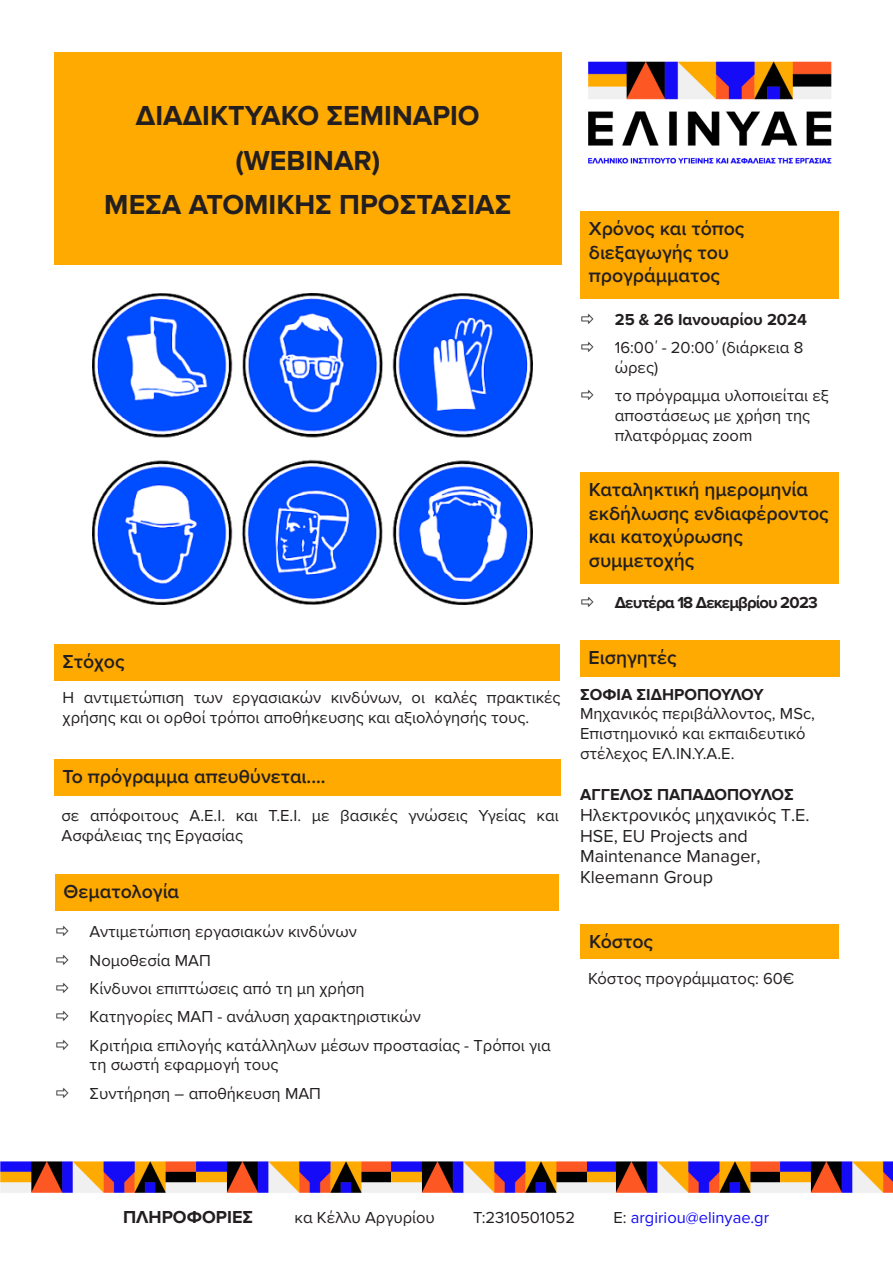
<style>
.page{position:relative;width:893px;height:1263px;background:#fff}
.page>*{position:absolute;margin:0;border:0;box-sizing:border-box;transform-origin:0 0}
.t1{font:700 28.5px "Proxima Nova";color:#231f20}
.t2{font:600 19.5px/23.4px "Proxima Nova";color:#231f20}
.t3{font:18px/20.7px "Proxima Nova";color:#231f20}
.t4{font:700 18px "Proxima Nova";color:#231f20}
.t5{font:16.5px/19.8px "Proxima Nova";color:#231f20}
.t6{font:700 16.5px "Proxima Nova";color:#231f20}
.t7{font:700 16.5px "Proxima Nova";letter-spacing:-.05em;color:#231f20}
.t8{font:16.5px "Proxima Nova";color:#150bf7}
.s1{color:#231f20}
</style>
<div class="page">
<div style="left:54px;top:52px;width:508px;height:213px;background:#fa0"></div>
<div style="left:580px;top:212px;width:259px;height:87px;background:#fa0"></div>
<div style="left:55px;top:874px;width:504px;height:36px;background:#fa0"></div>
<img style="left:0;top:1161px;width:893px;height:32px">
<div style="left:54px;top:644px;width:505px;height:37px;background:#fa0"></div>
<div style="left:54px;top:759px;width:506px;height:36px;background:#fa0"></div>
<div style="left:581px;top:924px;width:258px;height:35px;background:#fa0"></div>
<div style="left:580px;top:640px;width:259px;height:36px;background:#fa0"></div>
<div style="left:580px;top:472px;width:259px;height:112px;background:#fa0"></div>
<img style="left:93px;top:294px;width:439px;height:311px">
<img style="left:588px;top:61px;width:244px;height:103px">
<p class="t1" style="left:136px;top:99px;width:345px">ΔΙΑΔΙΚΤΥΑΚΟ ΣΕΜΙΝΑΡΙΟ</p>
<p class="t1" style="left:235px;top:144px;width:147px">(WEBINAR)</p>
<p class="t1" style="left:104px;top:188px;width:409px">ΜΕΣΑ ΑΤΟΜΙΚΗΣ ΠΡΟΣΤΑΣΙΑΣ</p>
<p class="t2" style="left:63px;top:650px;width:64px">Στόχος</p>
<p class="t5" style="left:63px;top:688px;width:499px">H αντιμετώπιση των εργασιακών κινδύνων, οι καλές πρακτικές χρήσης και οι ορθοί τρόποι αποθήκευσης και αξιολόγησής τους.</p>
<p class="t2" style="left:63px;top:765px;width:265px">Το πρόγραμμα απευθύνεται....</p>
<p class="t5" style="left:62px;top:806px;width:499px">σε απόφοιτους A.E.I. και Τ.Ε.Ι. με βασικές γνώσεις Υγείας και<br>Ασφάλειας της Εργασίας</p>
<p class="t2" style="left:64px;top:880px;width:117px">Θεματολογία</p>
<p class="t5" style="left:90px;top:922px;width:269px">Αντιμετώπιση εργασιακών κινδύνων</p>
<p class="t5" style="left:90px;top:951px;width:123px">Νομοθεσία ΜΑΠ</p>
<p class="t5" style="left:90px;top:979px;width:276px">Κίνδυνοι επιπτώσεις από τη μη χρήση</p>
<p class="t5" style="left:90px;top:1007px;width:333px">Κατηγορίες ΜΑΠ - ανάλυση χαρακτηριστικών</p>
<p class="t5" style="left:90px;top:1035px;width:463px">Κριτήρια επιλογής κατάλληλων μέσων προστασίας - Τρόποι για τη σωστή εφαρμογή τους</p>
<p class="t5" style="left:90px;top:1084px;width:233px">Συντήρηση – αποθήκευση ΜΑΠ</p>
<p class="t2" style="left:589px;top:218px;width:157px">Χρόνος και τόπος διεξαγωγής του προγράμματος</p>
<p class="t6" style="left:615px;top:310px;width:194px">25 &amp; 26 Ιανουαρίου 2024</p>
<p class="t5" style="left:615px;top:338px;width:190px">16:00΄ - 20:00΄ (διάρκεια 8 ώρες)</p>
<p class="t5" style="left:615px;top:386px;width:216px">το πρόγραμμα υλοποιείται εξ αποστάσεως με χρήση της πλατφόρμας zoom</p>
<p class="t2" style="left:589px;top:478px;width:241px">Καταληκτική ημερομηνία εκδήλωσης ενδιαφέροντος και κατοχύρωσης συμμετοχής</p>
<p class="t7" style="left:615px;top:593px;width:205px">Δευτέρα 18 Δεκεμβρίου 2023</p>
<p class="t2" style="left:589px;top:646px;width:90px">Εισηγητές</p>
<p class="t6" style="left:580px;top:684px;width:185px">ΣΟΦΙΑ ΣΙΔΗΡΟΠΟΥΛΟΥ</p>
<p class="t5" style="left:580px;top:704px;width:236px">Μηχανικός περιβάλλοντος, MSc,</p>
<p class="t5" style="left:580px;top:724px;width:227px">Επιστημονικό και εκπαιδευτικό στέλεχος ΕΛ.ΙΝ.Υ.Α.Ε.</p>
<p class="t6" style="left:580px;top:785px;width:215px">ΑΓΓΕΛΟΣ ΠΑΠΑΔΟΠΟΥΛΟΣ</p>
<p class="t3" style="left:580px;top:805px;width:231px">Ηλεκτρονικός μηχανικός Τ.Ε.</p>
<p class="t3" style="left:580px;top:826px;width:182px">HSE, EU Projects and<br>Maintenance Manager,<br>Kleemann Group</p>
<p class="t2" style="left:589px;top:930px;width:65px">Κόστος</p>
<p class="t5" style="left:588px;top:969px;width:208px">Kόστος προγράμματος: 60€</p>
<p class="t4" style="left:123px;top:1207px;width:131px">ΠΛΗΡΟΦΟΡΙΕΣ</p>
<p class="t5" style="left:295px;top:1208px;width:142px">κα Κέλλυ Αργυρίου</p>
<p class="t5" style="left:473px;top:1208px;width:103px">Τ:2310501052</p>
<p class="t8" style="left:613px;top:1208px;width:157px"><span class="s1">Ε:</span> argiriou@elinyae.gr</p>
</div>
